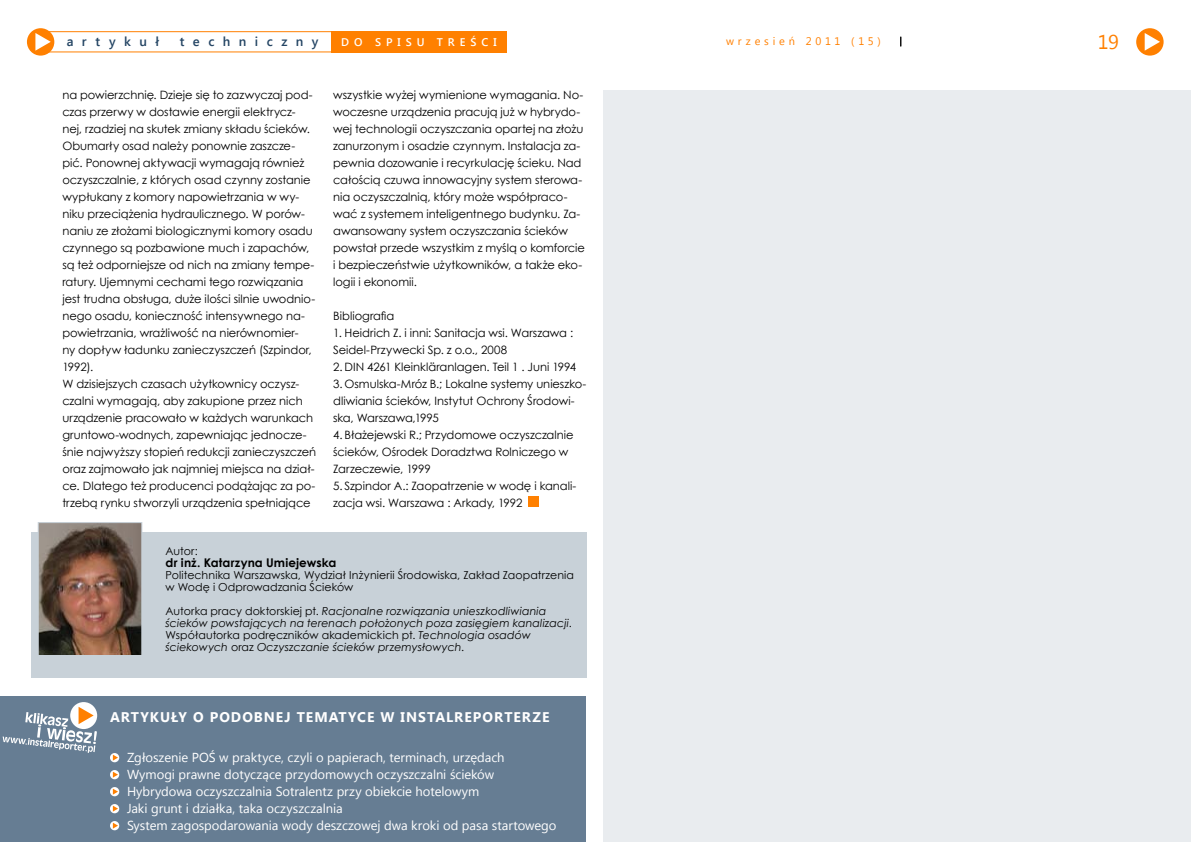
<style>
.page{position:relative;width:1191px;height:842px;background:#fff}
.page>*{position:absolute;margin:0;border:0;box-sizing:border-box;transform-origin:0 0}
.t1{font:20px "Segoe UI";color:#ff8000}
.t2{font:700 14px "Segoe UI";letter-spacing:.07em;color:#fff}
.t3{font:13px/17px "Segoe UI";letter-spacing:-.005em;color:#fff}
.t4{font:600 13px "Segoe UI";letter-spacing:.645em;color:#244564}
.t5{font:700 12px "Century Gothic";letter-spacing:.005em;color:#000}
.t6{font:11.5px/17px "Century Gothic";letter-spacing:-.005em;color:#000}
.t7{font:600 11.1px "Segoe UI";letter-spacing:.445em;color:#fff}
.t8{font:italic 11px/12px "Century Gothic";letter-spacing:.005em;color:#000}
.t9{font:11px/12px "Century Gothic";letter-spacing:.01em;color:#000}
.t10{font:11px "Segoe UI";letter-spacing:.345em;color:#ff8000}
.s1{font-style:normal}
</style>
<div class="page">
<div style="left:27px;top:28px;width:27px;height:28px;background:#ff8000;border-radius:50%"></div>
<svg style="left:35px;top:33px;width:16px;height:17px"></svg>
<div style="left:1136px;top:28px;width:27px;height:28px;background:#ff8000;border-radius:50%"></div>
<svg style="left:1144px;top:33px;width:16px;height:18px"></svg>
<div style="left:33px;top:31px;width:310px;height:21px;border:1px solid #ff8000"></div>
<div style="left:331px;top:31px;width:176px;height:21px;background:#ff8000"></div>
<div style="left:528px;top:497px;width:11px;height:10px;background:#ff8000"></div>
<div style="left:31px;top:533px;width:556px;height:145px;background:#c8d1d8"></div>
<img style="left:40px;top:524px;width:100px;height:130px">
<div style="left:38px;top:522px;width:104px;height:134px;border:1px solid #c8d1d8"></div>
<div style="left:0;top:697px;width:586px;height:145px;background:#667d93"></div>
<svg style="left:110px;top:753px;width:9px;height:9px"></svg>
<svg style="left:113px;top:755px;width:5px;height:6px"></svg>
<svg style="left:110px;top:770px;width:9px;height:9px"></svg>
<svg style="left:113px;top:772px;width:5px;height:6px"></svg>
<svg style="left:110px;top:787px;width:9px;height:9px"></svg>
<svg style="left:113px;top:789px;width:5px;height:6px"></svg>
<svg style="left:110px;top:804px;width:9px;height:9px"></svg>
<svg style="left:113px;top:806px;width:5px;height:6px"></svg>
<svg style="left:110px;top:821px;width:9px;height:9px"></svg>
<svg style="left:113px;top:823px;width:5px;height:6px"></svg>
<div style="left:70px;top:702px;width:27px;height:27px;background:#fff;border-radius:50%"></div>
<svg style="left:3px;top:707px;width:94px;height:46px"></svg>
<div style="left:603px;top:90px;width:588px;height:752px;background:#e9ecef"></div>
<p class="t4" style="left:67px;top:32px;width:94px">artykuł</p>
<p class="t4" style="left:180px;top:32px;width:140px">techniczny</p>
<p class="t7" style="left:341px;top:34px;width:157px">do spisu treści</p>
<p class="t10" style="left:726px;top:34px;width:156px">wrzesień 2011 (15)</p>
<h1 class="t1" style="left:1098px;top:28px;width:22px">19</h1>
<p class="t6" style="left:62px;top:86px;width:255px">na powierzchnię. Dzieje się to zazwyczaj pod&shy;czas przerwy w dostawie energii elektrycz&shy;nej, rzadziej na skutek zmiany składu ścieków.<br>Obumarły osad należy ponownie zaszcze&shy;pić. Ponownej aktywacji wymagają również oczyszczalnie, z których osad czynny zostanie wypłukany z komory napowietrzania w wy&shy;niku przeciążenia hydraulicznego. W porów&shy;naniu ze złożami biologicznymi komory osadu czynnego są pozbawione much i zapachów, są też odporniejsze od nich na zmiany tempe&shy;ratury. Ujemnymi cechami tego rozwiązania jest trudna obsługa, duże ilości silnie uwodnio&shy;nego osadu, konieczność intensywnego na&shy;powietrzania, wrażliwość na nierównomier-<br>ny dopływ ładunku zanieczyszczeń (Szpindor, 1992).<br>W dzisiejszych czasach użytkownicy oczysz&shy;czalni wymagają, aby zakupione przez nich urządzenie pracowało w każdych warunkach gruntowo-wodnych, zapewniając jednocze&shy;śnie najwyższy stopień redukcji zanieczyszczeń oraz zajmowało jak najmniej miejsca na dział&shy;ce. Dlatego też producenci podążając za po&shy;trzebą rynku stworzyli urządzenia spełniające</p>
<p class="t6" style="left:333px;top:86px;width:253px">wszystkie wyżej wymienione wymagania. No&shy;woczesne urządzenia pracują już w hybrydo&shy;wej technologii oczyszczania opartej na złożu zanurzonym i osadzie czynnym. Instalacja za&shy;pewnia dozowanie i recyrkulację ścieku. Nad całością czuwa innowacyjny system sterowa&shy;nia oczyszczalnią, który może współpraco&shy;wać z systemem inteligentnego budynku. Za&shy;awansowany system oczyszczania ścieków powstał przede wszystkim z myślą o komforcie i bezpieczeństwie użytkowników, a także eko&shy;logii i ekonomii.</p>
<p class="t6" style="left:333px;top:307px;width:63px">Bibliografia</p>
<p class="t6" style="left:333px;top:324px;width:241px">1. Heidrich Z. i inni: Sanitacja wsi. Warszawa :<br>Seidel-Przywecki Sp. z o.o., 2008</p>
<p class="t6" style="left:333px;top:358px;width:244px">2. DIN 4261 Kleinkläranlagen. Teil 1 . Juni 1994</p>
<p class="t6" style="left:333px;top:375px;width:255px">3. Osmulska-Mróz B.; Lokalne systemy unieszko&shy;dliwiania ścieków, Instytut Ochrony Środowi&shy;ska, Warszawa,1995</p>
<p class="t6" style="left:333px;top:426px;width:242px">4. Błażejewski R.; Przydomowe oczyszczalnie ścieków, Ośrodek Doradztwa Rolniczego w<br>Zarzeczewie, 1999</p>
<p class="t6" style="left:333px;top:477px;width:245px">5. Szpindor A.: Zaopatrzenie w wodę i kanali&shy;zacja wsi. Warszawa : Arkady, 1992</p>
<p class="t9" style="left:166px;top:545px;width:34px">Autor:</p>
<p class="t5" style="left:166px;top:554px;width:172px">dr inż. Katarzyna Umiejewska</p>
<p class="t9" style="left:166px;top:569px;width:410px">Politechnika Warszawska, Wydział Inżynierii Środowiska, Zakład Zaopatrzenia w Wodę i Odprowadzania Ścieków</p>
<p class="t8" style="left:166px;top:605px;width:407px"><span class="s1">Autorka pracy doktorskiej pt.</span> Racjonalne rozwiązania unieszkodliwiania ścieków powstających na terenach położonych poza zasięgiem kanalizacji<span class="s1">.<br>Współautorka podręczników akademickich pt.</span> Technologia osadów ściekowych <span class="s1">oraz</span> Oczyszczanie ścieków przemysłowych<span class="s1">.</span></p>
<p class="t2" style="left:110px;top:707px;width:441px">ARTYKUŁY O PODOBNEJ TEMATYCE W INSTALREPORTERZE</p>
<p class="t3" style="left:127px;top:749px;width:431px">Zgłoszenie POŚ w praktyce, czyli o papierach, terminach, urzędach<br>Wymogi prawne dotyczące przydomowych oczyszczalni ścieków Hybrydowa oczyszczalnia Sotralentz przy obiekcie hotelowym<br>Jaki grunt i działka, taka oczyszczalnia<br>System zagospodarowania wody deszczowej dwa kroki od pasa startowego</p>
</div>
